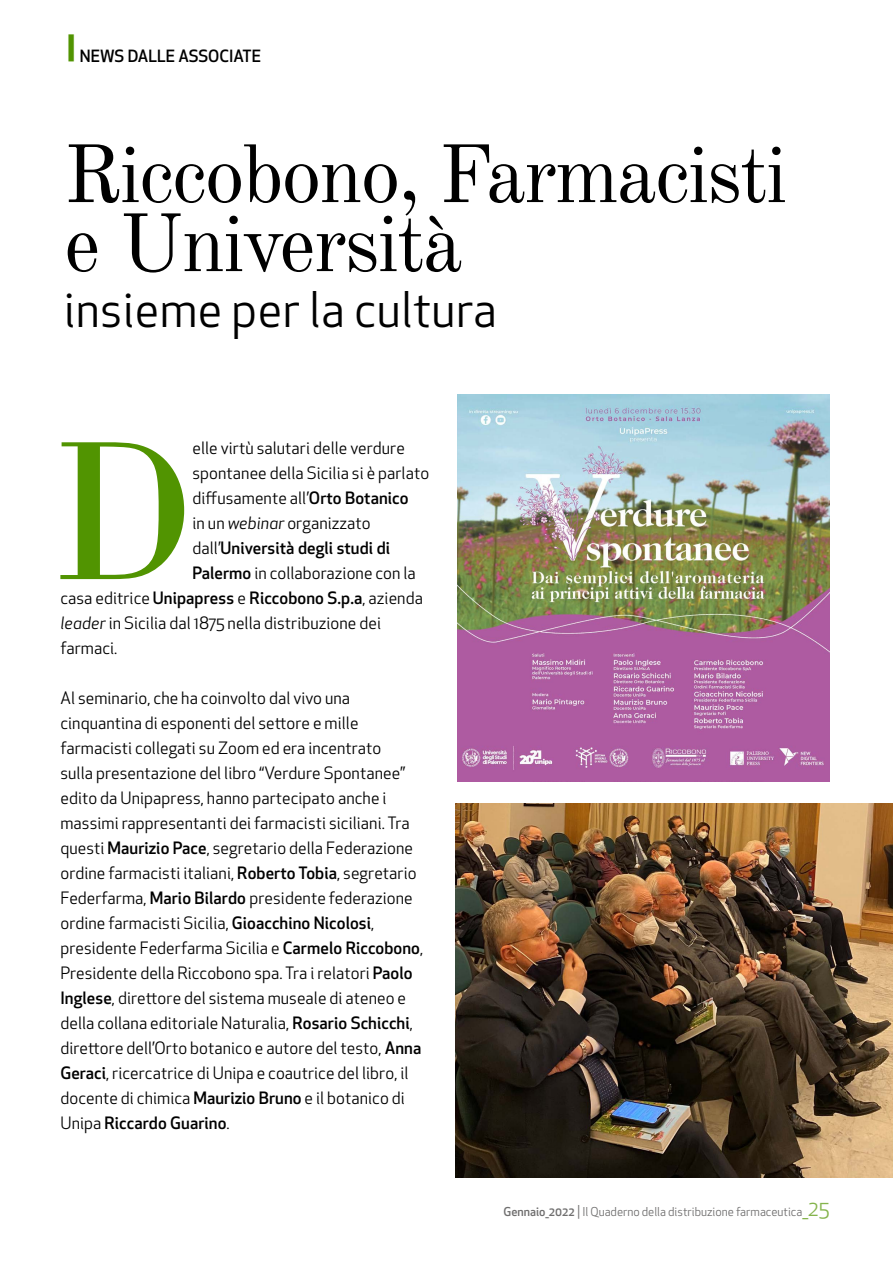
<style>
.page{position:relative;width:893px;height:1263px;background:#fff}
.page>*{position:absolute;margin:0;border:0;box-sizing:border-box;transform-origin:0 0}
.t1{font:193.65px "Bodoni BE";color:#519401}
.t2{font:81px/69px "Old Standard";letter-spacing:-.03em;color:#000}
.t3{font:48px "Apex New";letter-spacing:.01em;color:#000}
.t4{font:16.65px/25px "Apex New";letter-spacing:.005em;color:#000}
.t5{font:500 16.65px "Apex New";letter-spacing:.005em;color:#000}
.t6{font:500 16.5px "Apex New";color:#000}
.t7{font:12px "Apex New";color:#706f6f}
.s1{font-weight:500}
.s2{font-style:italic}
.s3{font-weight:400}
.s4{font-size:13.5px}
.s5{font-size:21px;color:#85b44d}
</style>
<div class="page">
<img style="left:457px;top:394px;width:372px;height:387px">
<img style="left:455px;top:803px;width:438px;height:375px">
<p class="t6" style="left:68px;top:44px;width:195px"><sup>|</sup> NEWS DALLE ASSOCIATE</p>
<h2 class="t2" style="left:64px;top:141px;width:725px">Riccobono, Farmacisti e Università</h2>
<h3 class="t3" style="left:64px;top:279px;width:435px">insieme per la cultura</h3>
<h1 class="t1" style="left:54px;top:402px;width:139px">D</h1>
<p class="t4" style="left:193px;top:435px;width:214px">elle virtù salutari delle verdure</p>
<p class="t4" style="left:193px;top:460px;width:238px">spontanee della Sicilia si è parlato</p>
<p class="t4" style="left:193px;top:485px;width:218px">diffusamente all’<span class="s1">Orto Botanico</span></p>
<p class="t4" style="left:193px;top:510px;width:179px">in un <span class="s2">webinar</span> organizzato</p>
<p class="t5" style="left:193px;top:537px;width:199px"><span class="s3">dall’</span>Università degli studi di</p>
<p class="t4" style="left:193px;top:560px;width:225px"><span class="s1">Palermo</span> in collaborazione con la</p>
<p class="t5" style="left:60px;top:587px;width:364px"><span class="s3">casa editrice</span> Unipapress <span class="s3">e</span> Riccobono S.p.a<span class="s3">, azienda</span></p>
<p class="t4" style="left:60px;top:610px;width:322px"><span class="s2">leader</span> in Sicilia dal 1875 nella distribuzione dei</p>
<p class="t4" style="left:60px;top:635px;width:58px">farmaci.</p>
<p class="t4" style="left:60px;top:685px;width:364px">Al seminario, che ha coinvolto dal vivo una cinquantina di esponenti del settore e mille farmacisti collegati su Zoom ed era incentrato<br>sulla presentazione del libro “Verdure Spontanee” edito da Unipapress, hanno partecipato anche i massimi rappresentanti dei farmacisti siciliani. Tra questi <span class="s1">Maurizio Pace</span>, segretario della Federazione ordine farmacisti italiani, <span class="s1">Roberto Tobia</span>, segretario Federfarma, <span class="s1">Mario Bilardo</span> presidente federazione ordine farmacisti Sicilia, <span class="s1">Gioacchino Nicolosi</span>, presidente Federfarma Sicilia e <span class="s1">Carmelo Riccobono</span>, Presidente della Riccobono spa. Tra i relatori <span class="s1">Paolo Inglese</span>, direttore del sistema museale di ateneo e della collana editoriale Naturalia, <span class="s1">Rosario Schicchi</span>, direttore dell’Orto botanico e autore del testo, <span class="s1">Anna Geraci</span>, ricercatrice di Unipa e coautrice del libro, il docente di chimica <span class="s1">Maurizio Bruno</span> e il botanico di Unipa <span class="s1">Riccardo Guarino</span>.</p>
<p class="t7" style="left:504px;top:1204px;width:327px"><span class="s1">Gennaio_2022</span> <span class="s4">|</span> Il Quaderno della distribuzione farmaceutica<span class="s5">_25</span></p>
</div>
